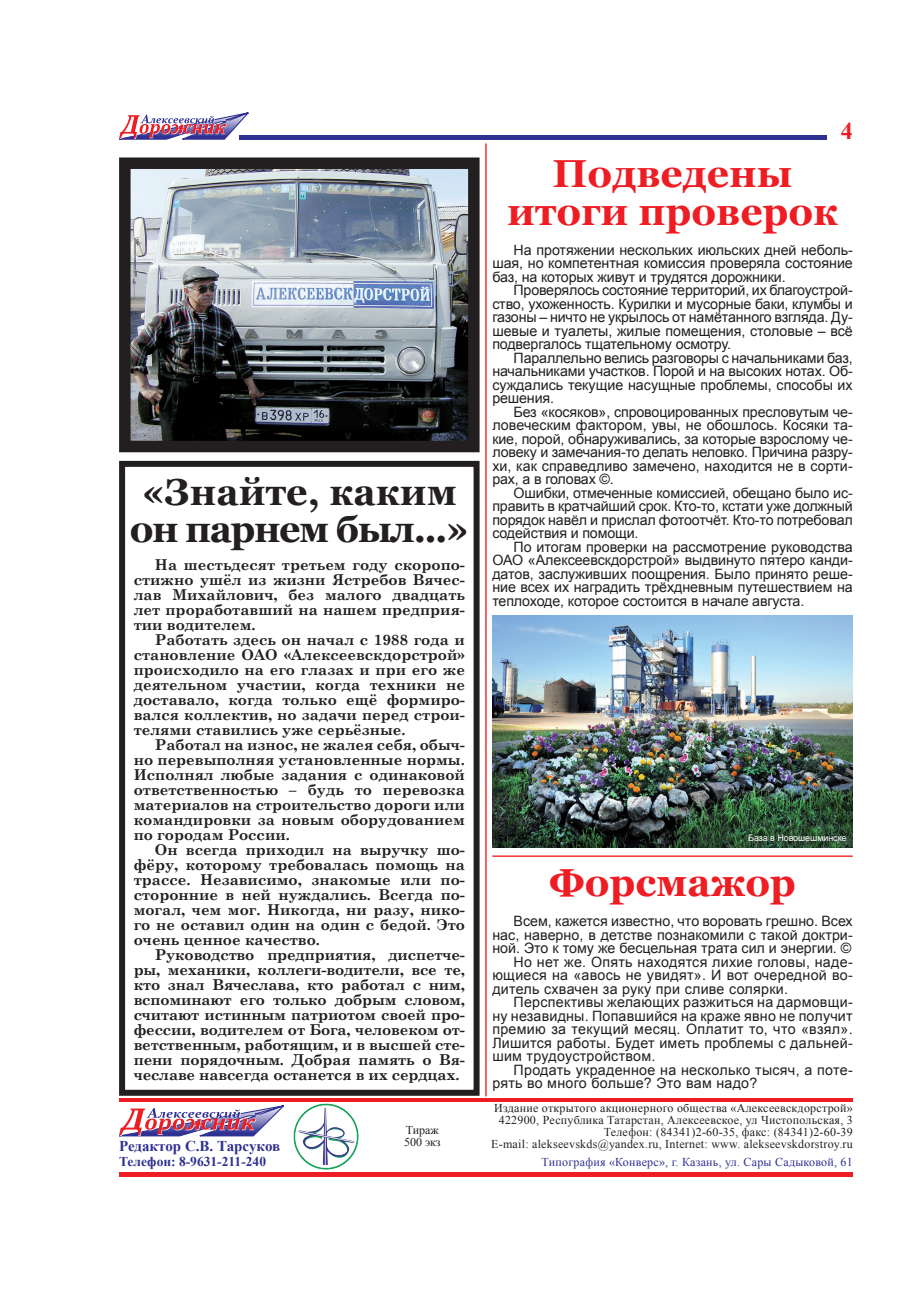
<style>
.page{position:relative;width:906px;height:1289px;background:#fff}
.page>*{position:absolute;margin:0;border:0;box-sizing:border-box;transform-origin:0 0}
.t1{font:700 39px/37.5px "Georgia";color:#ee1d23;text-align:center}
.t2{font:700 37.5px/37.5px "Georgia";color:#231f20;text-align:center}
.t3{font:700 24px "Times New Roman";color:#ee1d23}
.t4{font:700 15px/15px "Century Schoolbook";color:#231f20;text-align:justify}
.t5{font:700 15px "Times New Roman";letter-spacing:-.005em;color:#2e3092}
.t6{font:14.25px/13.5px "Arial";color:#231f20;text-align:justify}
.t7{font:14.25px "Arial";letter-spacing:.02em;color:#231f20}
.t8{font:700 13.5px "Times New Roman";color:#2e3092}
.t9{font:12px/12px "Times New Roman";letter-spacing:.02em;color:#231f20;text-align:right}
.t10{font:12px "Times New Roman";letter-spacing:.02em;color:#2e3092}
.t11{font:12px/12px "Times New Roman";color:#231f20}
.t12{font:9px "Arial";letter-spacing:-.01em;color:#fff}
</style>
<div class="page">
<div style="left:119px;top:461px;width:360px;height:634px;background:#fff;border:6px solid #231f20"></div>
<div style="left:119px;top:1171px;width:734px;height:5px;background:#ee1d23"></div>
<hr style="left:119px;top:1098px;width:734px;height:3px;background:#ee1d23">
<img style="left:293px;top:1103px;width:66px;height:66px">
<svg style="left:119px;top:1105px;width:165px;height:30px"></svg>
<hr style="left:239px;top:135px;width:587px;height:4px;background:#2e3092">
<svg style="left:119px;top:112px;width:130px;height:27px"></svg>
<hr style="left:485px;top:143px;width:2px;height:953px;background:#ee1d23">
<img style="left:131px;top:169px;width:336px;height:271px">
<div style="left:119px;top:157px;width:360px;height:295px;border:11px solid #231f20"></div>
<hr style="left:492px;top:855px;width:361px;height:2px;background:#ee1d23">
<img style="left:492px;top:615px;width:361px;height:232px">
<h2 class="t2" style="left:130px;top:473px;width:341px">«Знайте, каким он парнем был...»</h2>
<p class="t4" style="left:134px;top:556px;width:333px;text-indent:21px">На шестьдесят третьем году скоропо&shy;стижно ушёл из жизни Ястребов Вячес&shy;лав Михайлович, без малого двадцать лет проработавший на нашем предприя&shy;тии водителем.</p>
<p class="t4" style="left:134px;top:631px;width:333px;text-indent:21px">Работать здесь он начал с 1988 года и становление ОАО «Алексеевскдорстрой» происходило на его глазах и при его же деятельном участии, когда техники не доставало, когда только ещё формиро&shy;вался коллектив, но задачи перед строи&shy;телями ставились уже серьёзные.</p>
<p class="t4" style="left:134px;top:736px;width:333px;text-indent:21px">Работал на износ, не жалея себя, обыч&shy;но перевыполняя установленные нормы.<br>Исполнял любые задания с одинаковой ответственностью – будь то перевозка материалов на строительство дороги или командировки за новым оборудованием по городам России.</p>
<p class="t4" style="left:134px;top:841px;width:333px;text-indent:21px">Он всегда приходил на выручку шо&shy;фёру, которому требовалась помощь на трассе. Независимо, знакомые или по&shy;сторонние в ней нуждались. Всегда по&shy;могал, чем мог. Никогда, ни разу, нико&shy;го не оставил один на один с бедой. Это очень ценное качество.</p>
<p class="t4" style="left:134px;top:946px;width:333px;text-indent:21px">Руководство предприятия, диспетче&shy;ры, механики, коллеги-водители, все те, кто знал Вячеслава, кто работал с ним, вспоминают его только добрым словом, считают истинным патриотом своей про&shy;фессии, водителем от Бога, человеком от&shy;ветственным, работящим, и в высшей сте&shy;пени порядочным. Добрая память о Вя&shy;чеславе навсегда останется в их сердцах.</p>
<p class="t5" style="left:119px;top:1135px;width:163px">Редактор С.В. Тарсуков</p>
<p class="t8" style="left:119px;top:1152px;width:148px">Телефон: 8-9631-211-240</p>
<p class="t11" style="left:404px;top:1123px;width:38px">Тираж<br>500 экз</p>
<h3 class="t3" style="left:841px;top:114px;width:13px">4</h3>
<h1 class="t1" style="left:507px;top:155px;width:332px">Подведены итоги проверок</h1>
<p class="t6" style="left:492px;top:243px;width:362px;text-indent:21px">На протяжении нескольких июльских дней неболь&shy;шая, но компетентная комиссия проверяла состояние баз, на которых живут и трудятся дорожники.</p>
<p class="t6" style="left:492px;top:284px;width:362px;text-indent:21px">Проверялось состояние территорий, их благоустрой&shy;ство, ухоженность. Курилки и мусорные баки, клумбы и газоны – ничто не укрылось от намётанного взгляда. Ду&shy;шевые и туалеты, жилые помещения, столовые – всё подвергалось тщательному осмотру.</p>
<p class="t6" style="left:492px;top:351px;width:362px;text-indent:21px">Параллельно велись разговоры с начальниками баз, начальниками участков. Порой и на высоких нотах. Об&shy;суждались текущие насущные проблемы, способы их решения.</p>
<p class="t6" style="left:492px;top:405px;width:362px;text-indent:21px">Без «косяков», спровоцированных пресловутым че&shy;ловеческим фактором, увы, не обошлось. Косяки та&shy;кие, порой, обнаруживались, за которые взрослому че&shy;ловеку и замечания-то делать неловко. Причина разру&shy;хи, как справедливо замечено, находится не в сорти&shy;рах, а в головах ©.</p>
<p class="t6" style="left:492px;top:486px;width:362px;text-indent:21px">Ошибки, отмеченные комиссией, обещано было ис&shy;править в кратчайший срок. Кто-то, кстати уже должный порядок навёл и прислал фотоотчёт. Кто-то потребовал содействия и помощи.</p>
<p class="t6" style="left:492px;top:540px;width:362px;text-indent:21px">По итогам проверки на рассмотрение руководства ОАО «Алексеевскдорстрой» выдвинуто пятеро канди&shy;датов, заслуживших поощрения. Было принято реше&shy;ние всех их наградить трёхдневным путешествием на теплоходе, которое состоится в начале августа.</p>
<p class="t12" style="left:748px;top:831px;width:100px">База в Новошешминске</p>
<h1 class="t1" style="left:549px;top:864px;width:248px">Форсмажор</h1>
<p class="t6" style="left:513px;top:914px;width:341px">Всем, кажется известно, что воровать грешно. Всех</p>
<p class="t6" style="left:492px;top:928px;width:362px">нас, наверно, в детстве познакомили с такой доктри-</p>
<p class="t6" style="left:492px;top:941px;width:360px">ной. Это к тому же бесцельная трата сил и энергии. ©</p>
<p class="t7" style="left:513px;top:952px;width:341px">Но нет же. Опять находятся лихие головы, наде-</p>
<p class="t7" style="left:492px;top:966px;width:362px">ющиеся на «авось не увидят». И вот очередной во-</p>
<p class="t7" style="left:492px;top:979px;width:297px">дитель схвачен за руку при сливе солярки.</p>
<p class="t7" style="left:513px;top:993px;width:341px">Перспективы желающих разжиться на дармовщи-</p>
<p class="t6" style="left:492px;top:1009px;width:362px">ну незавидны. Попавшийся на краже явно не получит</p>
<p class="t7" style="left:492px;top:1020px;width:362px">премию за текущий месяц. Оплатит то, что «взял».</p>
<p class="t7" style="left:492px;top:1033px;width:362px">Лишится работы. Будет иметь проблемы с дальней-</p>
<p class="t7" style="left:492px;top:1046px;width:165px">шим трудоустройством.</p>
<p class="t7" style="left:513px;top:1060px;width:341px">Продать украденное на несколько тысяч, а поте-</p>
<p class="t7" style="left:492px;top:1073px;width:266px">рять во много больше? Это вам надо?</p>
<p class="t9" style="left:491px;top:1101px;width:363px">Издание открытого акционерного общества «Алексеевскдорстрой» 422900, Республика Татарстан, Алексеевское, ул Чистопольская, 3<br>Телефон: (84341)2-60-35, факс: (84341)2-60-39<br>E-mail: alekseevskds@yandex.ru, Internet: www. alekseevskdorstroy.ru</p>
<p class="t10" style="left:541px;top:1153px;width:313px">Типография «Конверс», г. Казань, ул. Сары Садыковой, 61</p>
</div>
